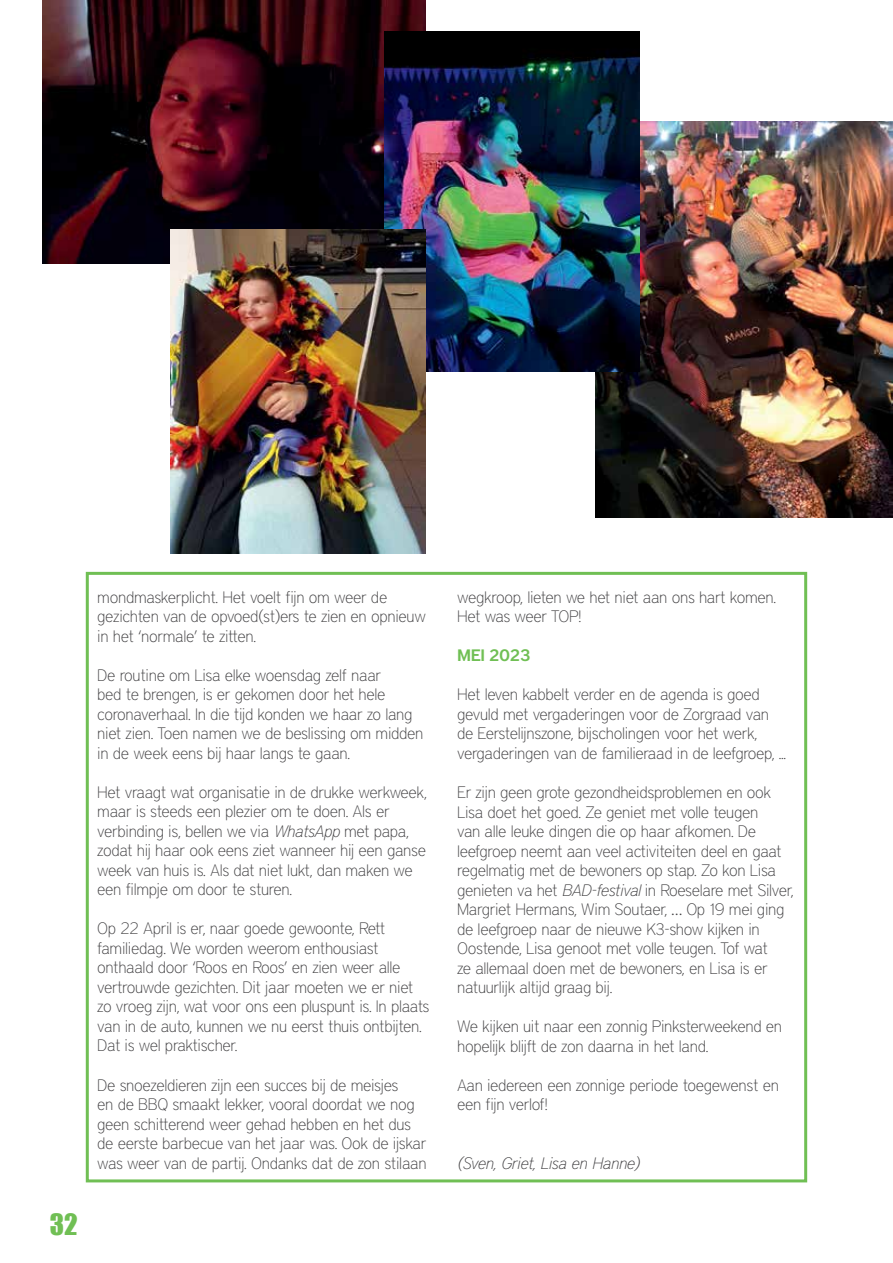
<style>
.page{position:relative;width:893px;height:1263px;background:#fff}
.page>*{position:absolute;margin:0;border:0;box-sizing:border-box;transform-origin:0 0}
.t1{font:27px "Impact";color:#70bf54}
.t2{font:100 16.5px/19.5px "District";letter-spacing:-.02em;color:#414042}
.t3{font:italic 100 16.5px "District";letter-spacing:-.02em;color:#414042}
.t4{font:600 16.5px "District";letter-spacing:-.02em;color:#70bf54}
.s1{font-style:italic}
</style>
<div class="page">
<img style="left:43px;top:0;width:382px;height:263px">
<img style="left:595px;top:121px;width:298px;height:397px">
<img style="left:384px;top:31px;width:255px;height:340px">
<img style="left:170px;top:229px;width:255px;height:324px">
<div style="left:86px;top:572px;width:721px;height:610px;border:3px solid #70bf54"></div>
<h1 class="t1" style="left:50px;top:1203px;width:29px">32</h1>
<p class="t2" style="left:97px;top:587px;width:330px">mondmaskerplicht. Het voelt fijn om weer de gezichten van de opvoed(st)ers te zien en opnieuw in het ‘normale’ te zitten.</p>
<p class="t2" style="left:97px;top:665px;width:328px">De routine om Lisa elke woensdag zelf naar<br>bed te brengen, is er gekomen door het hele coronaverhaal. In die tijd konden we haar zo lang niet zien. Toen namen we de beslissing om midden in de week eens bij haar langs te gaan.</p>
<p class="t2" style="left:97px;top:782px;width:331px">Het vraagt wat organisatie in de drukke werkweek, maar is steeds een plezier om te doen. Als er verbinding is, bellen we via <span class="s1">WhatsApp</span> met papa, zodat hij haar ook eens ziet wanneer hij een ganse week van huis is. Als dat niet lukt, dan maken we een filmpje om door te sturen.</p>
<p class="t2" style="left:97px;top:919px;width:334px">Op 22 April is er, naar goede gewoonte, Rett familiedag. We worden weerom enthousiast onthaald door ‘Roos en Roos’ en zien weer alle vertrouwde gezichten. Dit jaar moeten we er niet zo vroeg zijn, wat voor ons een pluspunt is. In plaats van in de auto, kunnen we nu eerst thuis ontbijten.<br>Dat is wel praktischer.</p>
<p class="t2" style="left:97px;top:1075px;width:331px">De snoezeldieren zijn een succes bij de meisjes<br>en de BBQ smaakt lekker, vooral doordat we nog geen schitterend weer gehad hebben en het dus de eerste barbecue van het jaar was. Ook de ijskar was weer van de partij. Ondanks dat de zon stilaan</p>
<p class="t2" style="left:457px;top:587px;width:320px">wegkroop, lieten we het niet aan ons hart komen.<br>Het was weer TOP!</p>
<p class="t4" style="left:457px;top:646px;width:75px">MEI 2023</p>
<p class="t2" style="left:457px;top:685px;width:331px">Het leven kabbelt verder en de agenda is goed gevuld met vergaderingen voor de Zorgraad van de Eerstelijnszone, bijscholingen voor het werk, vergaderingen van de familieraad in de leefgroep, ...</p>
<p class="t2" style="left:457px;top:782px;width:338px">Er zijn geen grote gezondheidsproblemen en ook Lisa doet het goed. Ze geniet met volle teugen<br>van alle leuke dingen die op haar afkomen. De leefgroep neemt aan veel activiteiten deel en gaat regelmatig met de bewoners op stap. Zo kon Lisa genieten va het <span class="s1">BAD-festival</span> in Roeselare met Silver, Margriet Hermans, Wim Soutaer, … Op 19 mei ging de leefgroep naar de nieuwe K3-show kijken in Oostende, Lisa genoot met volle teugen. Tof wat<br>ze allemaal doen met de bewoners, en Lisa is er natuurlijk altijd graag bij.</p>
<p class="t2" style="left:457px;top:1016px;width:327px">We kijken uit naar een zonnig Pinksterweekend en hopelijk blijft de zon daarna in het land.</p>
<p class="t2" style="left:457px;top:1075px;width:323px">Aan iedereen een zonnige periode toegewenst en een fijn verlof!</p>
<p class="t3" style="left:457px;top:1153px;width:184px">(Sven, Griet, Lisa en Hanne)</p>
</div>
